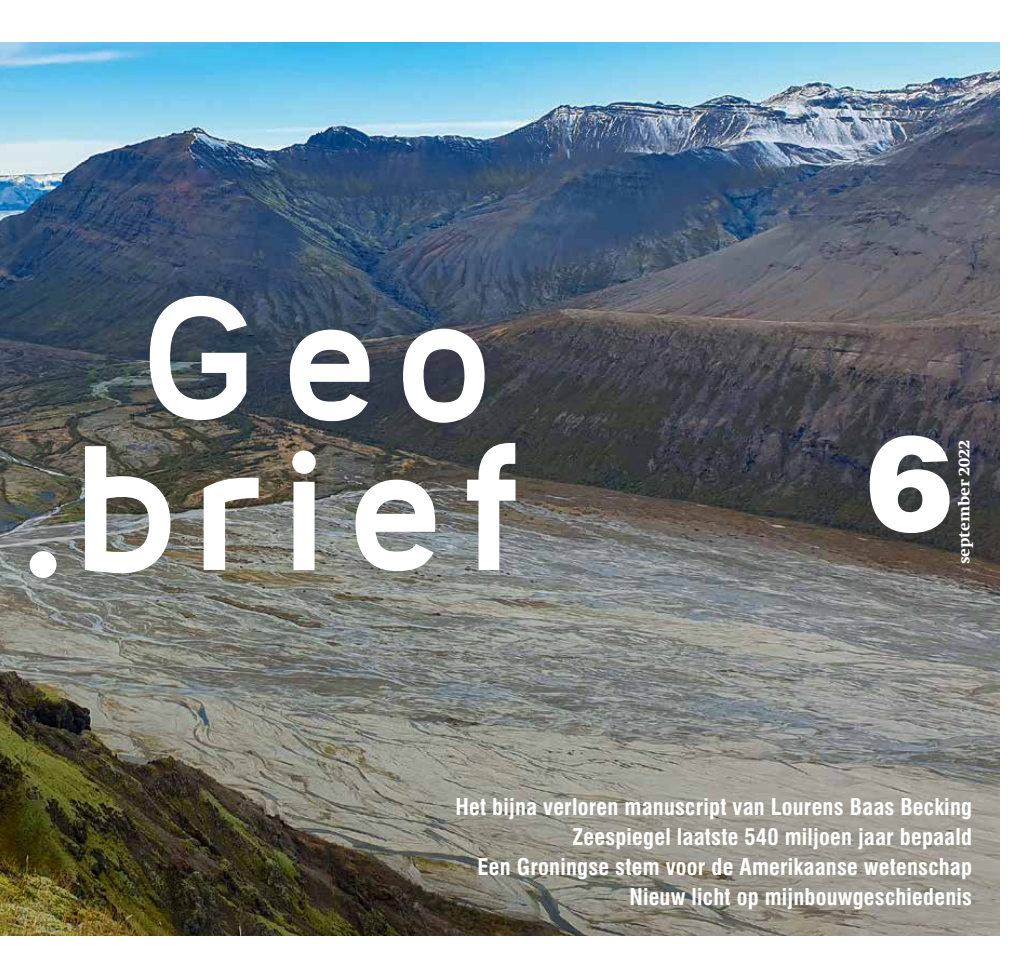
<style>
.page{position:relative;width:1021px;height:978px;background:#fff}
.page>*{position:absolute;margin:0;border:0;box-sizing:border-box;transform-origin:0 0}
.t1{font:900 165px/150px "Nora Grotesque";letter-spacing:.06em;color:#fff;text-align:center}
.t2{font:900 132px "Swiss 721 BT";color:#fff}
.t3{font:700 condensed 22.5px/30px "Swiss 721 BT";letter-spacing:.01em;color:#fff;text-align:right}
.t4{font:800 16.5px "Swift";color:#fff}
</style>
<div class="page">
<img style="left:0;top:43px;width:999px;height:893px">
<div style="left:7px;top:272px;width:532px;height:329px;background:#000;opacity:.1"></div>
<h1 class="t1" style="left:28px;top:265px;width:505px">Geo .brief</h1>
<h2 class="t2" style="left:865px;top:403px;width:88px">6</h2>
<p class="t4" style="left:954px;top:564px;width:126px;rotate:-90deg">september 2022</p>
<p class="t3" style="left:455px;top:792px;width:518px">Het bijna verloren manuscript van Lourens Baas Becking Zeespiegel laatste 540 miljoen jaar bepaald<br>Een Groningse stem voor de Amerikaanse wetenschap Nieuw licht op mijnbouwgeschiedenis</p>
</div>
